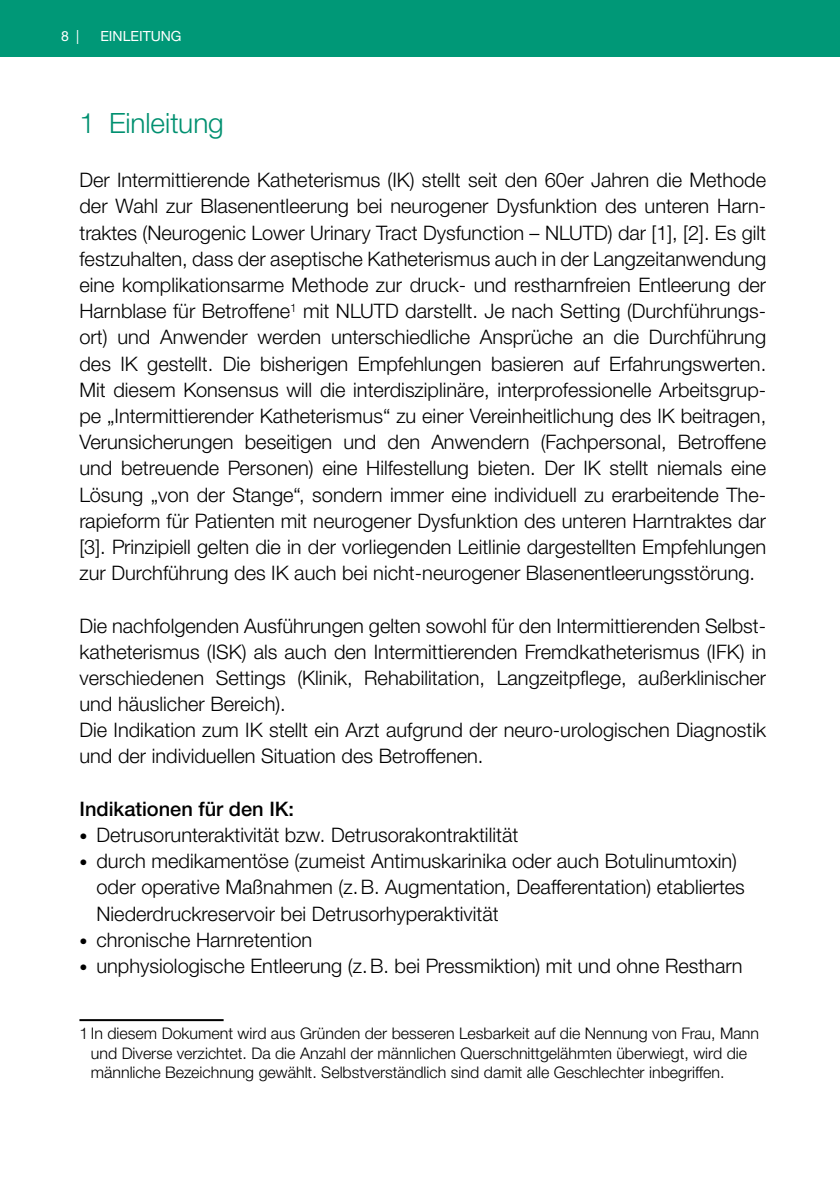
<style>
.page{position:relative;width:840px;height:1191px;background:#fff}
.page>*{position:absolute;margin:0;border:0;box-sizing:border-box;transform-origin:0 0}
.t1{font:300 28px "Helvetica Neue LTW1 G";letter-spacing:-.005em;color:#009070}
.t2{font:300 20px/26.2px "Helvetica Neue LTW1 G";color:#000}
.t3{font:500 20px "Helvetica Neue LTW1 G";color:#000}
.t4{font:300 16px/19.2px "Helvetica Neue LTW1 G";color:#000}
.t5{font:14px "Helvetica Neue LTW1 G";color:#fff}
.s1{font-size:16px}
</style>
<div class="page">
<div style="left:0;top:0;width:839px;height:57px;background:#009877"></div>
<hr style="left:79px;top:1019px;width:144px;height:2px;background:#000">
<p class="t5" style="left:61px;top:28px;width:19px">8 |</p>
<p class="t5" style="left:100px;top:28px;width:83px">EINLEITUNG</p>
<h1 class="t1" style="left:79px;top:106px;width:146px">1 Einleitung</h1>
<p class="t2" style="left:79px;top:167px;width:688px;text-align:justify">Der Intermittierende Katheterismus (IK) stellt seit den 60er Jahren die Methode der Wahl zur Blasenentleerung bei neurogener Dysfunktion des unteren Harn&shy;traktes (Neurogenic Lower Urinary Tract Dysfunction – NLUTD) dar [1], [2]. Es gilt festzuhalten, dass der aseptische Katheterismus auch in der Langzeitanwendung eine komplikationsarme Methode zur druck- und restharnfreien Entleerung der Harnblase für Betroffene<sup>1</sup> mit NLUTD darstellt. Je nach Setting (Durchführungs&shy;ort) und Anwender werden unterschiedliche Ansprüche an die Durchführung des IK gestellt. Die bisherigen Empfehlungen basieren auf Erfahrungswerten.<br>Mit diesem Konsensus will die interdisziplinäre, interprofessionelle Arbeitsgrup&shy;pe „Intermittierender Katheterismus“ zu einer Vereinheitlichung des IK beitragen, Verunsicherungen beseitigen und den Anwendern (Fachpersonal, Betroffene und betreuende Personen) eine Hilfestellung bieten. Der IK stellt niemals eine Lösung „von der Stange“, sondern immer eine individuell zu erarbeitende The&shy;rapieform für Patienten mit neurogener Dysfunktion des unteren Harntraktes dar [3]. Prinzipiell gelten die in der vorliegenden Leitlinie dargestellten Empfehlungen zur Durchführung des IK auch bei nicht-neurogener Blasenentleerungsstörung.</p>
<p class="t2" style="left:79px;top:612px;width:688px">Die nachfolgenden Ausführungen gelten sowohl für den Intermittierenden Selbst&shy;katheterismus (ISK) als auch den Intermittierenden Fremdkatheterismus (IFK) in verschiedenen Settings (Klinik, Rehabilitation, Langzeitpflege, außerklinischer und häuslicher Bereich).<br>Die Indikation zum IK stellt ein Arzt aufgrund der neuro-urologischen Diagnostik und der individuellen Situation des Betroffenen.</p>
<p class="t3" style="left:79px;top:796px;width:216px">Indikationen für den IK:</p>
<p class="t2" style="left:79px;top:821px;width:440px"><span class="s1">•</span> Detrusorunteraktivität bzw. Detrusorakontraktilität</p>
<p class="t2" style="left:96px;top:848px;width:649px;text-indent:-17px"><span class="s1">•</span> durch medikamentöse (zumeist Antimuskarinika oder auch Botulinumtoxin) oder operative Maßnahmen (z.B. Augmentation, Deafferentation) etabliertes<br>Niederdruckreservoir bei Detrusorhyperaktivität</p>
<p class="t2" style="left:79px;top:926px;width:234px"><span class="s1">•</span> chronische Harnretention</p>
<p class="t2" style="left:79px;top:952px;width:664px"><span class="s1">•</span> unphysiologische Entleerung (z.B. bei Pressmiktion) mit und ohne Restharn</p>
<p class="t4" style="left:91px;top:1024px;width:669px;text-indent:-11px">1 In diesem Dokument wird aus Gründen der besseren Lesbarkeit auf die Nennung von Frau, Mann und Diverse verzichtet. Da die Anzahl der männlichen Querschnittgelähmten überwiegt, wird die männliche Bezeichnung gewählt. Selbstverständlich sind damit alle Geschlechter inbegriffen.</p>
</div>
